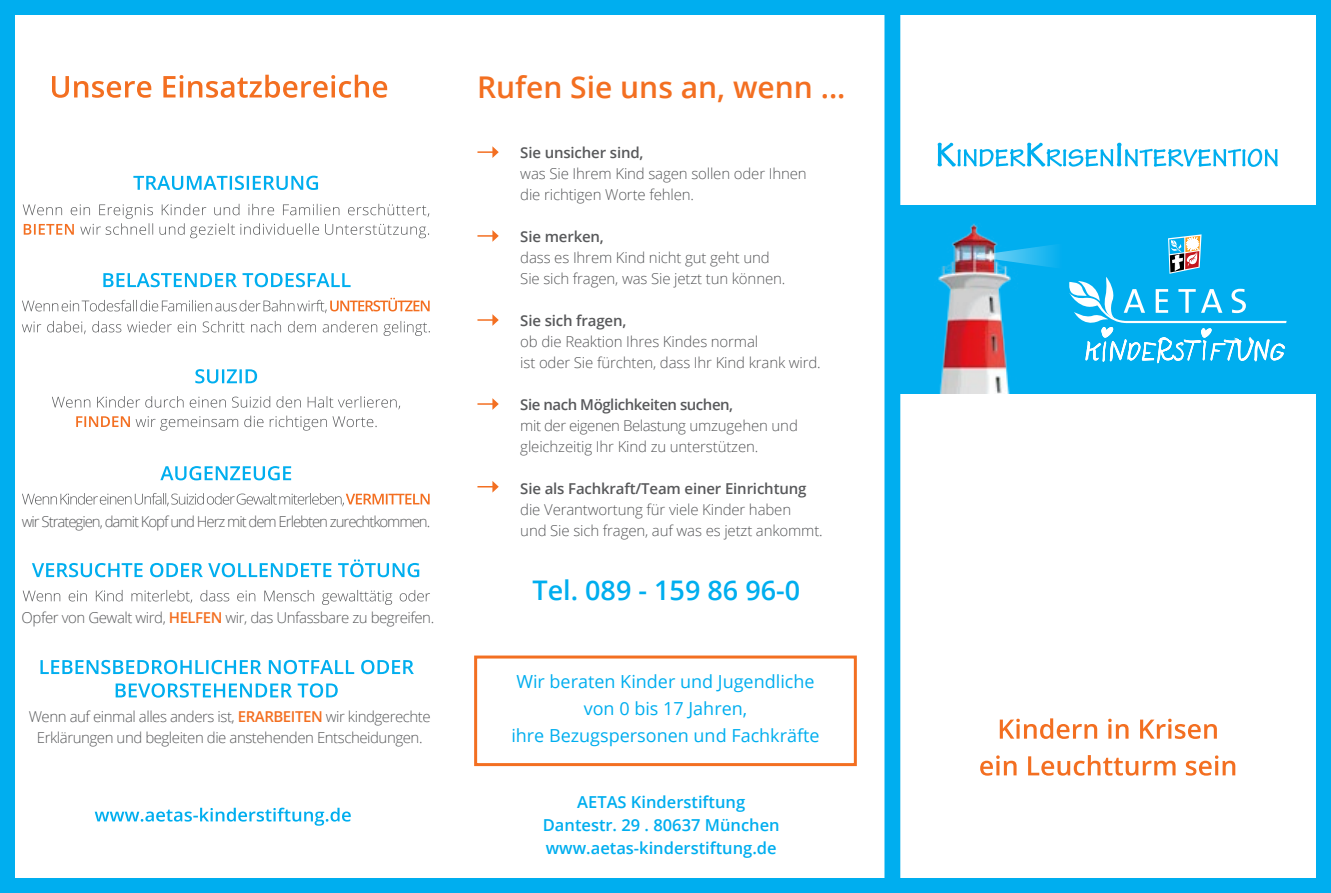
<style>
.page{position:relative;width:1331px;height:893px;background:#fff}
.page>*{position:absolute;margin:0;border:0;box-sizing:border-box;transform-origin:0 0}
.t1{font:600 30px "Open Sans";color:#f36f21}
.t2{font:600 27px "Open Sans";color:#00aeef}
.t3{font:18px/27px "Open Sans";color:#00aeef;text-align:center}
.t4{font:600 16.5px/22.5px "Open Sans";color:#00aeef;text-align:center}
.t5{font:300 15px/21px "Open Sans";letter-spacing:-.01em;color:#58595b}
.t6{font:300 15px/21px "Open Sans";letter-spacing:-.03em;color:#58595b;text-align:center}
.t7{font:600 15px "Open Sans";letter-spacing:-.01em;color:#58595b}
.t8{font:300 15px "Open Sans";letter-spacing:-.07em;color:#58595b}
.t9{font:600 15px "Open Sans";letter-spacing:-.03em;color:#58595b}
.s1{font-weight:600;color:#f36f21}
</style>
<div class="page">
<div style="left:884px;top:0;width:447px;height:893px;border:15px solid #00aeef"></div>
<div style="left:0;top:0;width:900px;height:893px;border:15px solid #00aeef"></div>
<svg style="left:477px;top:146px;width:22px;height:12px"></svg>
<svg style="left:477px;top:398px;width:22px;height:12px"></svg>
<svg style="left:477px;top:230px;width:22px;height:12px"></svg>
<svg style="left:477px;top:481px;width:22px;height:12px"></svg>
<svg style="left:477px;top:314px;width:22px;height:12px"></svg>
<div style="left:474px;top:655px;width:383px;height:111px;border:3px solid #f36f21"></div>
<svg style="left:937px;top:143px;width:341px;height:24px"></svg>
<svg style="left:52px;top:75px;width:335px;height:23px"></svg>
<svg style="left:980px;top:755px;width:255px;height:21px"></svg>
<svg style="left:1000px;top:718px;width:217px;height:21px"></svg>
<svg style="left:103px;top:273px;width:248px;height:14px"></svg>
<svg style="left:22px;top:321px;width:408px;height:15px"></svg>
<svg style="left:22px;top:298px;width:408px;height:15px"></svg>
<svg style="left:195px;top:369px;width:62px;height:14px"></svg>
<svg style="left:136px;top:416px;width:241px;height:15px"></svg>
<svg style="left:76px;top:416px;width:54px;height:11px"></svg>
<svg style="left:52px;top:396px;width:348px;height:13px"></svg>
<svg style="left:160px;top:466px;width:131px;height:14px"></svg>
<svg style="left:22px;top:493px;width:408px;height:13px"></svg>
<svg style="left:32px;top:559px;width:387px;height:18px"></svg>
<svg style="left:23px;top:590px;width:407px;height:15px"></svg>
<svg style="left:116px;top:683px;width:222px;height:15px"></svg>
<svg style="left:40px;top:660px;width:374px;height:14px"></svg>
<svg style="left:23px;top:204px;width:406px;height:34px"></svg>
<svg style="left:133px;top:176px;width:185px;height:14px"></svg>
<svg style="left:95px;top:808px;width:256px;height:18px"></svg>
<div style="left:897px;top:205px;width:434px;height:188px;background:#00aeef"></div>
<svg style="left:1075px;top:234px;width:212px;height:130px"></svg>
<img style="left:924px;top:223px;width:151px;height:171px">
<svg style="left:975px;top:243px;width:88px;height:27px"></svg>
<p class="t8" style="left:22px;top:511px;width:410px">wir Strategien, damit Kopf und Herz mit dem Erlebten zurechtkommen.</p>
<p class="t6" style="left:22px;top:607px;width:414px">Opfer von Gewalt wird, <span class="s1">HELFEN</span> wir, das Unfassbare zu begreifen.</p>
<p class="t6" style="left:29px;top:705px;width:404px">Wenn auf einmal alles anders ist, <span class="s1">ERARBEITEN</span> wir kindgerechte<br>Erklärungen und begleiten die anstehenden Entscheidungen.</p>
<h1 class="t1" style="left:477px;top:66px;width:370px">Rufen Sie uns an, wenn ...</h1>
<p class="t7" style="left:520px;top:142px;width:125px">Sie unsicher sind,</p>
<p class="t5" style="left:520px;top:162px;width:288px">was Sie Ihrem Kind sagen sollen oder Ihnen die richtigen Worte fehlen.</p>
<p class="t7" style="left:520px;top:226px;width:85px">Sie merken,</p>
<p class="t5" style="left:520px;top:246px;width:267px">dass es Ihrem Kind nicht gut geht und<br>Sie sich fragen, was Sie jetzt tun können.</p>
<p class="t7" style="left:520px;top:310px;width:108px">Sie sich fragen,</p>
<p class="t5" style="left:520px;top:330px;width:302px">ob die Reaktion Ihres Kindes normal<br>ist oder Sie fürchten, dass Ihr Kind krank wird.</p>
<p class="t9" style="left:520px;top:394px;width:214px">Sie nach Möglichkeiten suchen,</p>
<p class="t5" style="left:520px;top:414px;width:279px">mit der eigenen Belastung umzugehen und gleichzeitig Ihr Kind zu unterstützen.</p>
<p class="t7" style="left:520px;top:478px;width:288px">Sie als Fachkraft/Team einer Einrichtung</p>
<p class="t5" style="left:520px;top:498px;width:304px">die Verantwortung für viele Kinder haben<br>und Sie sich fragen, auf was es jetzt ankommt.</p>
<h2 class="t2" style="left:532px;top:572px;width:269px">Tel. 089 - 159 86 96-0</h2>
<p class="t3" style="left:511px;top:667px;width:310px">Wir beraten Kinder und Jugendliche von 0 bis 17 Jahren,<br>ihre Bezugspersonen und Fachkräfte</p>
<p class="t4" style="left:543px;top:791px;width:238px">AETAS Kinderstiftung<br>Dantestr. 29 . 80637 München www.aetas-kinderstiftung.de</p>
</div>
